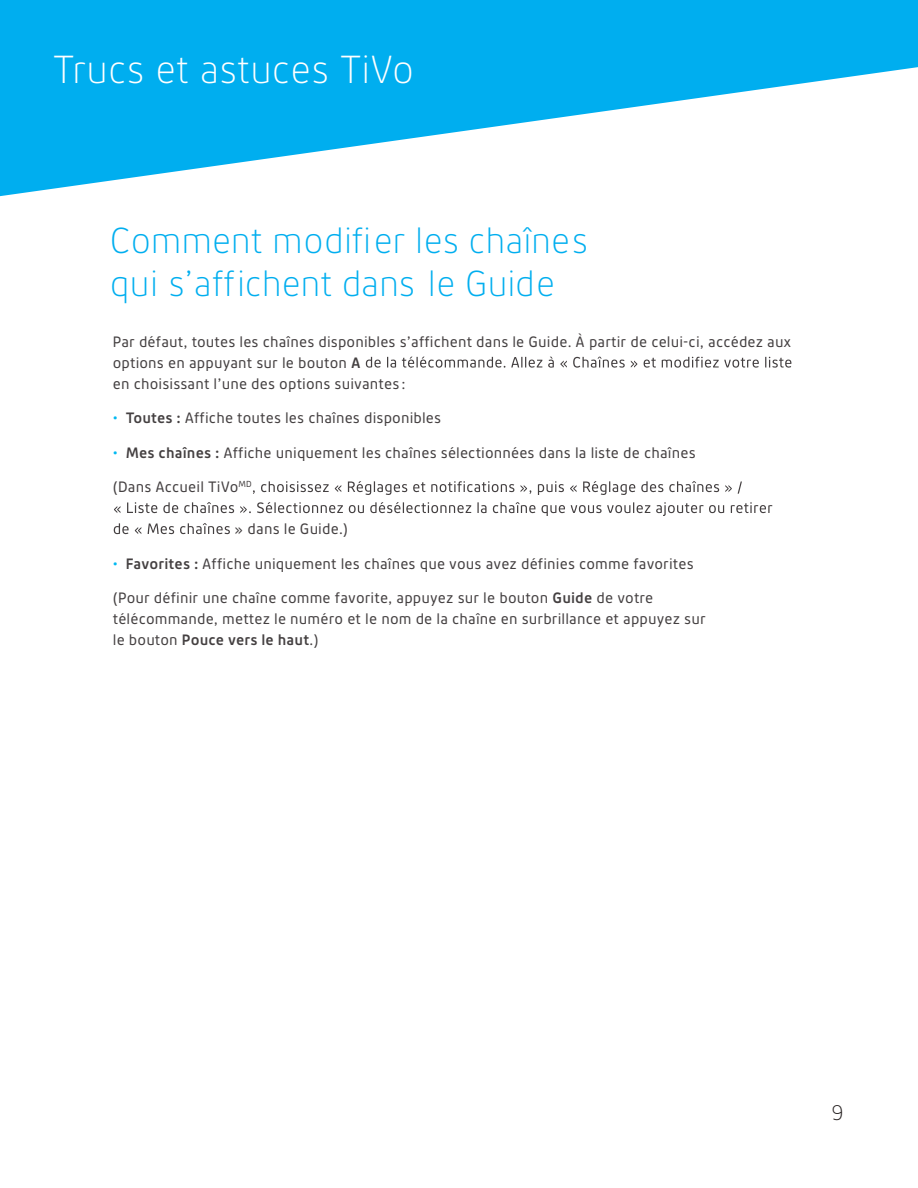
<style>
.page{position:relative;width:918px;height:1188px;background:#fff}
.page>*{position:absolute;margin:0;border:0;box-sizing:border-box;transform-origin:0 0}
.t1{font:300 39px "Cogeco Sans";color:#fff}
.t2{font:300 36px/43.2px "Cogeco Sans";letter-spacing:-.01em;color:#00aeef}
.t3{font:300 21px "Cogeco Sans";color:#241f1f}
.t4{font:15px/21px "Cogeco Sans";letter-spacing:.01em;color:#444041}
.s1{font-weight:700}
.s2{color:#00b9f2}
</style>
<div class="page">
<svg style="left:0;top:0;width:918px;height:196px;fill:#00aeef"></svg>
<svg style="left:366px;top:357px;width:425px;height:11px"></svg>
<svg style="left:253px;top:481px;width:489px;height:14px"></svg>
<svg style="left:114px;top:502px;width:658px;height:14px"></svg>
<svg style="left:114px;top:523px;width:116px;height:11px"></svg>
<h1 class="t1" style="left:53px;top:46px;width:363px">Trucs et astuces TiVo</h1>
<h2 class="t2" style="left:110px;top:218px;width:480px">Comment modifier les chaînes qui s’affichent dans le Guide</h2>
<p class="t4" style="left:113px;top:330px;width:680px">Par défaut, toutes les chaînes disponibles s’affichent dans le Guide. À partir de celui-ci, accédez aux options en appuyant sur le bouton <span class="s1">A<br></span>en choisissant l’une des options suivantes :</p>
<p class="t4" style="left:113px;top:407px;width:330px"><span class="s2">•</span> <span class="s1">Toutes :</span> Affiche toutes les chaînes disponibles</p>
<p class="t4" style="left:113px;top:441px;width:584px"><span class="s2">•</span> <span class="s1">Mes chaînes :</span> Affiche uniquement les chaînes sélectionnées dans la liste de chaînes</p>
<p class="t4" style="left:113px;top:476px;width:140px">(Dans Accueil TiVo<sup>MD</sup></p>
<p class="t4" style="left:235px;top:518px;width:115px">» dans le Guide.)</p>
<p class="t4" style="left:113px;top:552px;width:582px"><span class="s2">•</span> <span class="s1">Favorites :</span> Affiche uniquement les chaînes que vous avez définies comme favorites</p>
<p class="t4" style="left:113px;top:587px;width:594px">(Pour définir une chaîne comme favorite, appuyez sur le bouton <span class="s1">Guide</span> de votre télécommande, mettez le numéro et le nom de la chaîne en surbrillance et appuyez sur le bouton <span class="s1">Pouce vers le haut</span>.)</p>
<h3 class="t3" style="left:831px;top:1100px;width:14px">9</h3>
</div>
